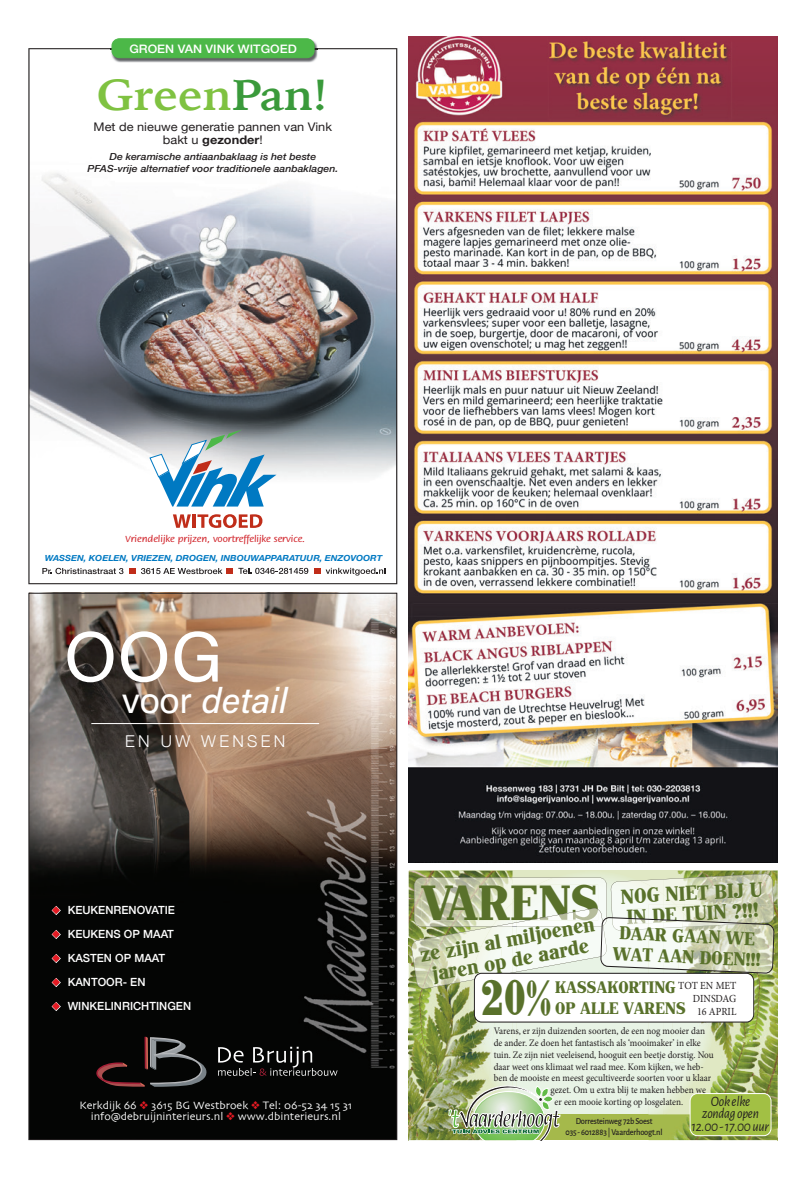
<style>
.page{position:relative;width:806px;height:1177px;background:#fff}
.page>*{position:absolute;margin:0;border:0;box-sizing:border-box;transform-origin:0 0}
.t1{font:71.3px "Acumin Variable Concept";color:#fff}
.t2{font:500 49.2px "John Hancock CP";letter-spacing:-.005em;color:#59712b;scale:.92 1}
.t3{font:700 43.1px "Iowan Old Style";color:#7fc241;scale:1.08 1}
.t4{font:35.6px "Acumin Variable Concept";color:#fff}
.t5{font:500 20.3px/20.7px "John Hancock CP";color:#59712b;scale:.92 1}
.t6{font:500 20.2px/20.7px "John Hancock CP";color:#59712b;text-align:center;scale:.93 1}
.t7{font:500 18.4px/20.9px "John Hancock CP";color:#59712b;text-align:center;scale:.92 1}
.t8{font:500 16.6px/20.7px "John Hancock CP";color:#59712b;scale:.92 1}
.t9{font:300 16.3px "Helvetica Neue";letter-spacing:.2em;color:#fff}
.t10{font:italic 14.5px/12.7px "Alegreya Sans";letter-spacing:-.02em;color:#231f20;text-align:center;scale:.92 1}
.t11{font:11.9px/12.9px "Helvetica Neue";color:#231f20;text-align:center;scale:1.08 1}
.t12{font:500 11.6px "Helvetica Neue";color:#fff;scale:1.08 1}
.t13{font:11.2px/11.2px "Skia";color:#fff;text-align:center}
.t14{font:500 11.2px "Helvetica Neue";color:#fff}
.t15{font:10.9px/13px "Minion Pro";color:#231f20;text-align:right;scale:.92 1}
.t16{font:10px "Minion Pro";color:#231f20;scale:.92 1}
.t17{font:italic 500 9.7px/11.6px "Helvetica Neue";color:#231f20;text-align:center;scale:1.08 1}
.t18{font:500 9.7px "Flora Std";color:#d1232a;scale:1.08 1}
.t19{font:500 9px/10.9px "Alegreya Sans";letter-spacing:-.02em;color:#231f20;text-align:center;scale:.92 1}
.t20{font:italic 700 8.4px "Helvetica Neue";color:#0079c2;scale:1.08 1}
.s1{color:#3a9a3b}
.s2{font-weight:700}
.s3{font-family:"Helvetica"}
.s4{color:#e51a23}
</style>
<div class="page">
<img style="left:408px;top:37px;width:369px;height:825px">
<div style="left:516px;top:1022px;width:132px;height:92px;background:#e8f3e5"></div>
<div style="left:408px;top:1114px;width:369px;height:26px;background:#a5b94b"></div>
<img style="left:512px;top:1022px;width:4px;height:57px">
<svg style="left:777px;top:1116px;width:1px;height:24px"></svg>
<img style="left:648px;top:1022px;width:20px;height:92px">
<img style="left:648px;top:1114px;width:129px;height:26px">
<img style="left:777px;top:1074px;width:1px;height:42px">
<img style="left:665px;top:1066px;width:112px;height:48px">
<img style="left:662px;top:1114px;width:115px;height:2px">
<img style="left:408px;top:1129px;width:40px;height:11px">
<img style="left:408px;top:988px;width:80px;height:126px">
<img style="left:468px;top:988px;width:31px;height:90px">
<img style="left:408px;top:1114px;width:40px;height:15px">
<img style="left:777px;top:870px;width:1px;height:34px">
<img style="left:773px;top:870px;width:4px;height:34px">
<img style="left:777px;top:904px;width:1px;height:170px">
<img style="left:703px;top:904px;width:74px;height:170px">
<img style="left:668px;top:1022px;width:48px;height:44px">
<svg style="left:408px;top:870px;width:365px;height:118px"></svg>
<div style="left:474px;top:973px;width:279px;height:49px;background:#fff;border-radius:7px"></div>
<div style="left:474px;top:973px;width:279px;height:49px;border:1px solid #231f20;border-radius:7px"></div>
<img style="left:448px;top:1079px;width:111px;height:61px">
<div style="left:689px;top:1093px;width:81px;height:42px;background:#a2c044;border-radius:7px"></div>
<div style="left:689px;top:1093px;width:82px;height:43px;border:1px solid #fff;border-radius:7px"></div>
<img style="left:30px;top:594px;width:365px;height:544px">
<svg style="left:96px;top:1036px;width:112px;height:50px;background:#262020"></svg>
<svg style="left:218px;top:1046px;width:119px;height:29px;background:#2c2c2c"></svg>
<hr style="left:91px;top:723px;width:228px;height:1px;background:#fff">
<svg style="left:28px;top:48px;width:369px;height:536px"></svg>
<svg style="left:173px;top:514px;width:18px;height:14px"></svg>
<hr style="left:192px;top:514px;width:4px;height:14px;background:#c02d19">
<svg style="left:197px;top:514px;width:65px;height:14px"></svg>
<svg style="left:150px;top:429px;width:126px;height:77px"></svg>
<svg style="left:42px;top:568px;width:81px;height:6px"></svg>
<svg style="left:129px;top:568px;width:6px;height:6px"></svg>
<svg style="left:141px;top:568px;width:81px;height:6px"></svg>
<div style="left:226px;top:568px;width:7px;height:6px;background:#c02d19"></div>
<svg style="left:238px;top:568px;width:70px;height:6px"></svg>
<svg style="left:314px;top:568px;width:71px;height:7px"></svg>
<img style="left:110px;top:41px;width:207px;height:22px">
<div style="left:111px;top:38px;width:203px;height:20px;background:#4cb848"></div>
<p class="t12" style="left:129px;top:39px;width:156px">GROEN VAN VINK WITGOED</p>
<h3 class="t3" style="left:97px;top:55px;width:216px">Green<span class="s1">Pan!</span></h3>
<p class="t11" style="left:94px;top:121px;width:222px">Met de nieuwe generatie pannen van Vink bakt u <span class="s2">gezonder</span>!</p>
<p class="t17" style="left:87px;top:150px;width:234px">De keramische antiaanbaklaag is het beste<br>PFAS-vrije alternatief voor traditionele aanbaklagen.</p>
<p class="t18" style="left:125px;top:533px;width:167px">Vriendelijke prijzen, voortreffelijke service.</p>
<p class="t20" style="left:45px;top:551px;width:314px">WASSEN, KOELEN, VRIEZEN, DROGEN, INBOUWAPPARATUUR, ENZOVOORT</p>
<h1 class="t1" style="left:64px;top:607px;width:160px">OOG</h1>
<h3 class="t4" style="left:122px;top:676px;width:167px"><span class="s3">voor</span> detail</h3>
<h3 class="t9" style="left:125px;top:728px;width:161px">EN UW WENSEN</h3>
<p class="t14" style="left:52px;top:901px;width:124px">◆ KEUKENRENOVATIE</p>
<p class="t14" style="left:52px;top:925px;width:123px">◆ KEUKENS OP MAAT</p>
<p class="t14" style="left:52px;top:949px;width:115px">◆ KASTEN OP MAAT</p>
<p class="t14" style="left:52px;top:973px;width:95px">◆ KANTOOR- EN</p>
<p class="t14" style="left:52px;top:997px;width:141px">◆ WINKELINRICHTINGEN</p>
<p class="t13" style="left:80px;top:1100px;width:274px">Kerkdijk 66 <span class="s4">❖</span> 3615 BG Westbroek <span class="s4">❖</span> Tel: 06-52 34 15 31 info@debruijninterieurs.nl <span class="s4">❖</span> www.dbinterieurs.nl</p>
<h3 class="t5" style="left:620px;top:886px;width:155px;rotate:-3deg">NOG NIET BIJ U<br>IN DE TUIN ?!!!</h3>
<h3 class="t7" style="left:613px;top:922px;width:162px;rotate:2deg">DAAR GAAN WE<br>WAT AAN DOEN!!!</h3>
<h2 class="t2" style="left:420px;top:875px;width:195px">VARENS</h2>
<h3 class="t6" style="left:418px;top:944px;width:192px;rotate:-10deg">ze zijn al miljoenen jaren op de aarde</h3>
<h2 class="t2" style="left:480px;top:970px;width:78px">20%</h2>
<h3 class="t8" style="left:555px;top:977px;width:143px">KASSAKORTING<br>OP ALLE VARENS</h3>
<p class="t15" style="left:678px;top:979px;width:65px">TOT EN MET<br>DINSDAG<br>16 APRIL</p>
<p class="t16" style="left:493px;top:1023px;width:231px">Varens, er zijn duizenden soorten, de een nog mooier dan</p>
<p class="t16" style="left:493px;top:1035px;width:226px">de ander. Ze doen het fantastisch als ‘mooimaker’ in elke</p>
<p class="t16" style="left:493px;top:1047px;width:240px">tuin. Ze zijn niet veeleisend, hooguit een beetje dorstig. Nou</p>
<p class="t16" style="left:493px;top:1059px;width:230px">daar weet ons klimaat wel raad mee. Kom kijken, we heb-</p>
<p class="t16" style="left:493px;top:1071px;width:237px">ben de mooiste en meest gecultiveerde soorten voor u klaar</p>
<p class="t16" style="left:550px;top:1083px;width:170px">gezet. Om u extra blij te maken hebben we</p>
<p class="t16" style="left:554px;top:1095px;width:141px">er een mooie korting op losgelaten.</p>
<h3 class="t10" style="left:691px;top:1093px;width:86px">Ook elke<br>zondag open<br>12.00 - 17.00 uur</h3>
<p class="t19" style="left:565px;top:1115px;width:107px">Dorresteinweg 72b Soest<br>035 - 6012883 | Vaarderhoogt.nl</p>
</div>
